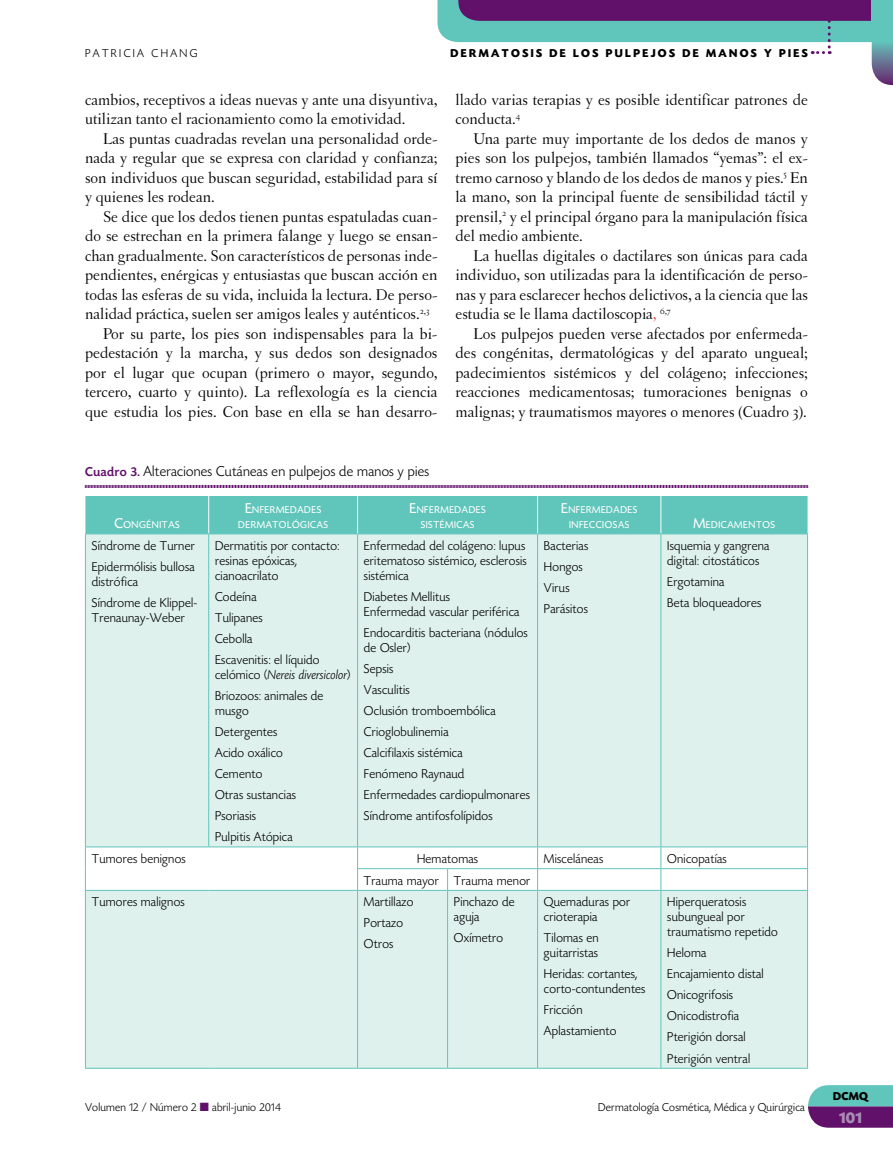
<style>
.page{position:relative;width:893px;height:1149px;background:#fff}
.page>*{position:absolute;margin:0;border:0;box-sizing:border-box;transform-origin:0 0}
.t1{font:16.5px/19.5px "Letras Oldstyle";color:#000;text-align:justify}
.t2{font:700 16.5px "Today HEF";color:#aa8db5}
.t3{font:300 15px "Today HEF";letter-spacing:.02em;color:#000}
.t4{font:300 13.5px/21px "Today HEF";letter-spacing:.02em;color:#000}
.t5{font:300 12px "Today HEF";letter-spacing:.02em;color:#000}
.t6{font:700 12px "Today HEF";letter-spacing:.2em;color:#000}
.t7{font:300 12px "Today HEF";letter-spacing:.2em;color:#000}
.t8{font:10.5px/15px "Today HEF";letter-spacing:.055em;color:#fff;text-align:center}
.s1{color:#ef3e33}
.s2{font-weight:500;font-size:13.5px;color:#61116a}
.s3{font-size:15px}
.s4{font-style:italic}
.s5{color:#61116a}
</style>
<div class="page">
<svg style="left:437px;top:0;width:456px;height:85px"></svg>
<svg style="left:808px;top:1085px;width:85px;height:42px;background:#697498"></svg>
<div style="left:872px;top:0;width:21px;height:42px;background:#60c5ba"></div>
<svg style="left:85px;top:485px;width:723px;height:3px;background:#95609b"></svg>
<div style="left:85px;top:496px;width:722px;height:37px;background:#60c5ba"></div>
<div style="left:86px;top:534px;width:721px;height:533px;background:#def1ed"></div>
<hr style="left:208px;top:496px;width:1px;height:37px;background:#fff">
<hr style="left:357px;top:496px;width:1px;height:37px;background:#fff">
<hr style="left:537px;top:496px;width:1px;height:37px;background:#fff">
<hr style="left:660px;top:496px;width:1px;height:37px;background:#fff">
<hr style="left:807px;top:534px;width:1px;height:312px;background:#60c5ba">
<hr style="left:537px;top:890px;width:1px;height:177px;background:#60c5ba">
<hr style="left:660px;top:890px;width:1px;height:177px;background:#60c5ba">
<hr style="left:85px;top:533px;width:124px;height:1px;background:#60c5ba">
<hr style="left:85px;top:534px;width:1px;height:312px;background:#60c5ba">
<hr style="left:209px;top:533px;width:149px;height:1px;background:#60c5ba">
<hr style="left:208px;top:534px;width:1px;height:312px;background:#60c5ba">
<hr style="left:358px;top:533px;width:90px;height:1px;background:#60c5ba">
<hr style="left:357px;top:534px;width:1px;height:312px;background:#60c5ba">
<hr style="left:448px;top:533px;width:90px;height:1px;background:#60c5ba">
<hr style="left:538px;top:533px;width:123px;height:1px;background:#60c5ba">
<hr style="left:537px;top:534px;width:1px;height:312px;background:#60c5ba">
<hr style="left:661px;top:533px;width:147px;height:1px;background:#60c5ba">
<hr style="left:660px;top:534px;width:1px;height:312px;background:#60c5ba">
<svg style="left:85px;top:846px;width:723px;height:43px"></svg>
<hr style="left:85px;top:889px;width:124px;height:1px;background:#60c5ba">
<hr style="left:85px;top:890px;width:1px;height:177px;background:#60c5ba">
<hr style="left:209px;top:889px;width:149px;height:1px;background:#60c5ba">
<hr style="left:85px;top:1067px;width:124px;height:1px;background:#60c5ba">
<hr style="left:209px;top:1067px;width:149px;height:1px;background:#60c5ba">
<hr style="left:358px;top:889px;width:90px;height:1px;background:#60c5ba">
<hr style="left:357px;top:890px;width:1px;height:177px;background:#60c5ba">
<hr style="left:358px;top:1067px;width:90px;height:1px;background:#60c5ba">
<hr style="left:448px;top:889px;width:90px;height:1px;background:#60c5ba">
<hr style="left:447px;top:890px;width:1px;height:177px;background:#60c5ba">
<hr style="left:538px;top:889px;width:123px;height:1px;background:#60c5ba">
<hr style="left:448px;top:1067px;width:90px;height:1px;background:#60c5ba">
<hr style="left:538px;top:1067px;width:123px;height:1px;background:#60c5ba">
<hr style="left:661px;top:889px;width:147px;height:1px;background:#60c5ba">
<hr style="left:661px;top:1067px;width:147px;height:1px;background:#60c5ba">
<hr style="left:807px;top:890px;width:1px;height:177px;background:#60c5ba">
<p class="t7" style="left:85px;top:47px;width:114px">PATRICIA CHANG</p>
<p class="t6" style="left:450px;top:47px;width:52px">DER MATO</p>
<p class="t6" style="left:522px;top:47px;width:208px">SIS DE LO S PUL PEJOS DE MANO</p>
<p class="t6" style="left:751px;top:47px;width:59px">S Y PIE S</p>
<p class="t1" style="left:85px;top:90px;width:354px">cambios, receptivos a ideas nuevas y ante una disyuntiva, utilizan tanto el racionamiento como la emotividad.</p>
<p class="t1" style="left:85px;top:129px;width:354px;text-indent:18px">Las puntas cuadradas revelan una personalidad orde&shy;nada y regular que se expresa con claridad y confianza; son individuos que buscan seguridad, estabilidad para sí y quienes les rodean.</p>
<p class="t1" style="left:103px;top:207px;width:336px">Se dice que los dedos tienen puntas espatuladas cuan-</p>
<p class="t1" style="left:85px;top:226px;width:354px">do se estrechan en la primera falange y luego se ensan-</p>
<p class="t1" style="left:85px;top:246px;width:354px">chan gradualmente. Son característicos de personas inde-</p>
<p class="t1" style="left:85px;top:265px;width:354px">pendientes, enérgicas y entusiastas que buscan acción en</p>
<p class="t1" style="left:85px;top:285px;width:354px">todas las esferas de su vida, incluida la lectura. De perso-</p>
<p class="t1" style="left:85px;top:304px;width:346px">nalidad práctica, suelen ser amigos leales y auténticos.<sup>2,3</sup></p>
<p class="t1" style="left:103px;top:324px;width:336px">Por su parte, los pies son indispensables para la bi-</p>
<p class="t1" style="left:85px;top:343px;width:354px">pedestación y la marcha, y sus dedos son designados</p>
<p class="t1" style="left:85px;top:363px;width:354px">por el lugar que ocupan (primero o mayor, segundo,</p>
<p class="t1" style="left:85px;top:382px;width:354px">tercero, cuarto y quinto). La reflexología es la ciencia</p>
<p class="t1" style="left:85px;top:402px;width:354px">que estudia los pies. Con base en ella se han desarro-</p>
<p class="t1" style="left:455px;top:90px;width:354px">llado varias terapias y es posible identificar patrones de conducta.<sup>4</sup></p>
<p class="t1" style="left:455px;top:129px;width:354px;text-indent:18px">Una parte muy importante de los dedos de manos y pies son los pulpejos, también llamados “yemas”: el ex&shy;tremo carnoso y blando de los dedos de manos y pies.<sup>5</sup> En la mano, son la principal fuente de sensibilidad táctil y prensil,<sup>2</sup> y el principal órgano para la manipulación física del medio ambiente.</p>
<p class="t1" style="left:455px;top:246px;width:354px;text-indent:18px">La huellas digitales o dactilares son únicas para cada individuo, son utilizadas para la identificación de perso&shy;nas y para esclarecer hechos delictivos, a la ciencia que las estudia se le llama dactiloscopia<span class="s1">,</span> <sup>6,7</sup></p>
<p class="t1" style="left:455px;top:324px;width:354px;text-indent:18px">Los pulpejos pueden verse afectados por enfermeda&shy;des congénitas, dermatológicas y del aparato ungueal; padecimientos sistémicos y del colágeno; infecciones; reacciones medicamentosas; tumoraciones benignas o malignas; y traumatismos mayores o menores (Cuadro 3).</p>
<p class="t3" style="left:85px;top:463px;width:346px"><span class="s2">Cuadro 3.</span> Alteraciones Cutáneas en pulpejos de manos y pies</p>
<p class="t8" style="left:114px;top:517px;width:67px"><span class="s3">C</span>ONGÉNITAS</p>
<p class="t8" style="left:238px;top:502px;width:91px"><span class="s3">E</span>NFERMEDADES<br>DERMATOLÓGICAS</p>
<p class="t8" style="left:409px;top:502px;width:78px"><span class="s3">E</span>NFERMEDADES<br>SISTÉMICAS</p>
<p class="t8" style="left:561px;top:502px;width:78px"><span class="s3">E</span>NFERMEDADES<br>INFECCIOSAS</p>
<p class="t8" style="left:693px;top:517px;width:83px"><span class="s3">M</span>EDICAMENTOS</p>
<p class="t4" style="left:92px;top:535px;width:105px">Síndrome de Turner<br>Epidermólisis bullosa</p>
<p class="t4" style="left:92px;top:571px;width:107px">distrófica<br>Síndrome de Klippel-</p>
<p class="t4" style="left:92px;top:607px;width:95px">Trenaunay-Weber</p>
<p class="t4" style="left:215px;top:538px;width:126px;line-height:15px">Dermatitis por contacto: resinas epóxicas, cianoacrilato</p>
<p class="t4" style="left:215px;top:586px;width:106px">Codeína<br>Tulipanes<br>Cebolla<br>Escavenitis: el líquido</p>
<p class="t4" style="left:215px;top:664px;width:137px">celómico (<span class="s4">Nereis diversicolor</span>)<br>Briozoos: animales de</p>
<p class="t4" style="left:215px;top:700px;width:82px">musgo<br>Detergentes<br>Acido oxálico<br>Cemento<br>Otras sustancias<br>Psoriasis<br>Pulpitis Atópica</p>
<p class="t4" style="left:364px;top:538px;width:164px;line-height:15px;text-align:justify">Enfermedad del colágeno: lupus eritematoso sistémico, esclerosis sistémica</p>
<p class="t4" style="left:364px;top:589px;width:157px;line-height:15px">Diabetes Mellitus<br>Enfermedad vascular periférica</p>
<p class="t4" style="left:364px;top:625px;width:165px;line-height:15px">Endocarditis bacteriana (nódulos de Osler)</p>
<p class="t4" style="left:364px;top:658px;width:168px">Sepsis<br>Vasculitis<br>Oclusión tromboembólica<br>Crioglobulinemia<br>Calcifilaxis sistémica<br>Fenómeno Raynaud<br>Enfermedades cardiopulmonares<br>Síndrome antifosfolípidos</p>
<p class="t4" style="left:544px;top:535px;width:46px">Bacterias<br>Hongos<br>Virus<br>Parásitos</p>
<p class="t4" style="left:667px;top:538px;width:104px;line-height:15px">Isquemia y gangrena digital: citostáticos</p>
<p class="t4" style="left:667px;top:571px;width:96px">Ergotamina<br>Beta bloqueadores</p>
<p class="t4" style="left:92px;top:848px;width:95px">Tumores benignos</p>
<p class="t4" style="left:417px;top:848px;width:63px">Hematomas</p>
<p class="t4" style="left:544px;top:848px;width:61px">Misceláneas</p>
<p class="t4" style="left:667px;top:848px;width:61px">Onicopatías</p>
<p class="t4" style="left:364px;top:870px;width:168px">Trauma mayor Trauma menor</p>
<p class="t4" style="left:92px;top:891px;width:94px">Tumores malignos</p>
<p class="t4" style="left:364px;top:891px;width:51px">Martillazo<br>Portazo<br>Otros</p>
<p class="t4" style="left:454px;top:894px;width:62px;line-height:15px">Pinchazo de aguja</p>
<p class="t4" style="left:544px;top:894px;width:88px;line-height:15px">Quemaduras por crioterapia</p>
<p class="t4" style="left:544px;top:930px;width:56px;line-height:15px">Tilomas en guitarristas</p>
<p class="t4" style="left:544px;top:966px;width:103px;line-height:15px">Heridas: cortantes, corto-contundentes</p>
<p class="t4" style="left:544px;top:999px;width:74px">Fricción<br>Aplastamiento</p>
<p class="t4" style="left:667px;top:894px;width:112px;line-height:15px">Hiperqueratosis subungueal por traumatismo repetido</p>
<p class="t4" style="left:667px;top:942px;width:98px">Heloma<br>Encajamiento distal<br>Onicogrifosis<br>Onicodistrofia<br>Pterigión dorsal<br>Pterigión ventral</p>
<p class="t4" style="left:454px;top:927px;width:51px">Oxímetro</p>
<p class="t5" style="left:85px;top:1100px;width:197px">Volumen 12 / Número 2 <span class="s5">■</span> abril-junio 2014</p>
<p class="t5" style="left:598px;top:1100px;width:208px">Dermatología Cosmética, Médica y Quirúrgica</p>
<p class="t6" style="left:833px;top:1089px;width:36px">DCMQ</p>
<p class="t2" style="left:839px;top:1108px;width:24px">101</p>
</div>
